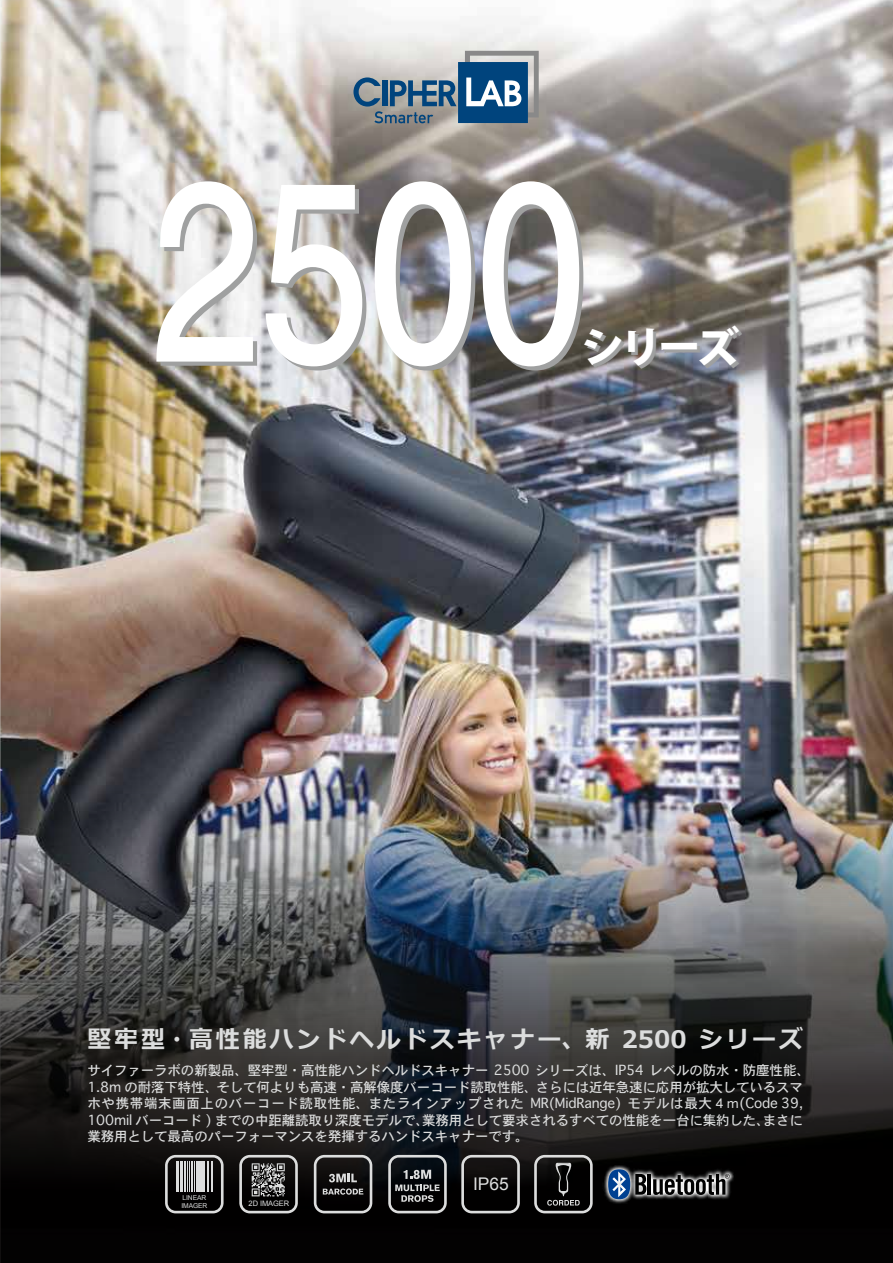
<style>
.page{position:relative;width:893px;height:1263px;background:#fff}
.page>*{position:absolute;margin:0;border:0;box-sizing:border-box;transform-origin:0 0}
.t1{font:252px "Helvetica";color:#fff;scale:.77 1}
.t2{font:800 42.75px "Koz Go Pr 6 N";color:#fff}
.t3{font:700 24px "Meiryo";letter-spacing:.115em;color:#dcdddd}
.t4{font:17.4px "Arial";color:#dcdddd}
.t5{font:13.5px/16.5px "Osaka UI";letter-spacing:-.01em;color:#dcdddd}
.t6{font:7.5px "Arial";letter-spacing:-.01em;color:#dcdddd}
.t7{font:6.75px/7.6px "Arial";letter-spacing:-.01em;color:#dcdddd}
</style>
<div class="page">
<img style="left:0;top:0;width:893px;height:410px">
<img style="left:0;top:410px;width:893px;height:853px">
<svg style="left:353px;top:51px;width:186px;height:72px;background:#7991a4"></svg>
<svg style="left:314px;top:1155px;width:58px;height:58px;background:#3b3a3a"></svg>
<svg style="left:165px;top:1155px;width:59px;height:58px;background:#585858"></svg>
<svg style="left:239px;top:1155px;width:59px;height:58px;background:#494848"></svg>
<svg style="left:388px;top:1155px;width:59px;height:58px;background:#3e4143"></svg>
<svg style="left:461px;top:1155px;width:59px;height:58px;background:#292827"></svg>
<svg style="left:534px;top:1155px;width:19px;height:58px"></svg>
<img style="left:553px;top:1114px;width:232px;height:141px">
<svg style="left:608px;top:1169px;width:38px;height:30px"></svg>
<hr style="left:648px;top:1174px;width:3px;height:21px;background:#000">
<svg style="left:653px;top:1174px;width:77px;height:21px;background:#616161"></svg>
<img style="left:155px;top:180px;width:430px;height:192px">
<h1 class="t1" style="left:153px;top:126px;width:562px">2500</h1>
<h2 class="t2" style="left:581px;top:323px;width:160px">シリーズ</h2>
<h3 class="t3" style="left:87px;top:1022px;width:717px">堅牢型・高性能ハンドヘルドスキャナー、新 2500 シリーズ</h3>
<p class="t5" style="left:87px;top:1061px;width:724px">サイファーラボの新製品、堅牢型・高性能ハンドヘルドスキャナー 2500 シリーズは、IP54 レベルの防水・防塵性能、1.8m の耐落下特性、そして何よりも高速・高解像度バーコード読取性能、さらには近年急速に応用が拡大しているスマホや携帯端末画面上のバーコード読取性能、またラインアップされた MR(MidRange) モデルは最大４ｍ(Code 39, 100mil バーコード ) までの中距離読取り深度モデルで、業務用として要求されるすべての性能を一台に集約した、まさに業務用として最高のパーフォーマンスを発揮するハンドスキャナーです。</p>
<p class="t7" style="left:181px;top:1194px;width:28px">LINEAR<br>IMAGER</p>
<p class="t6" style="left:249px;top:1198px;width:42px">2D IMAGER</p>
<p class="t4" style="left:473px;top:1172px;width:37px">IP65</p>
</div>
